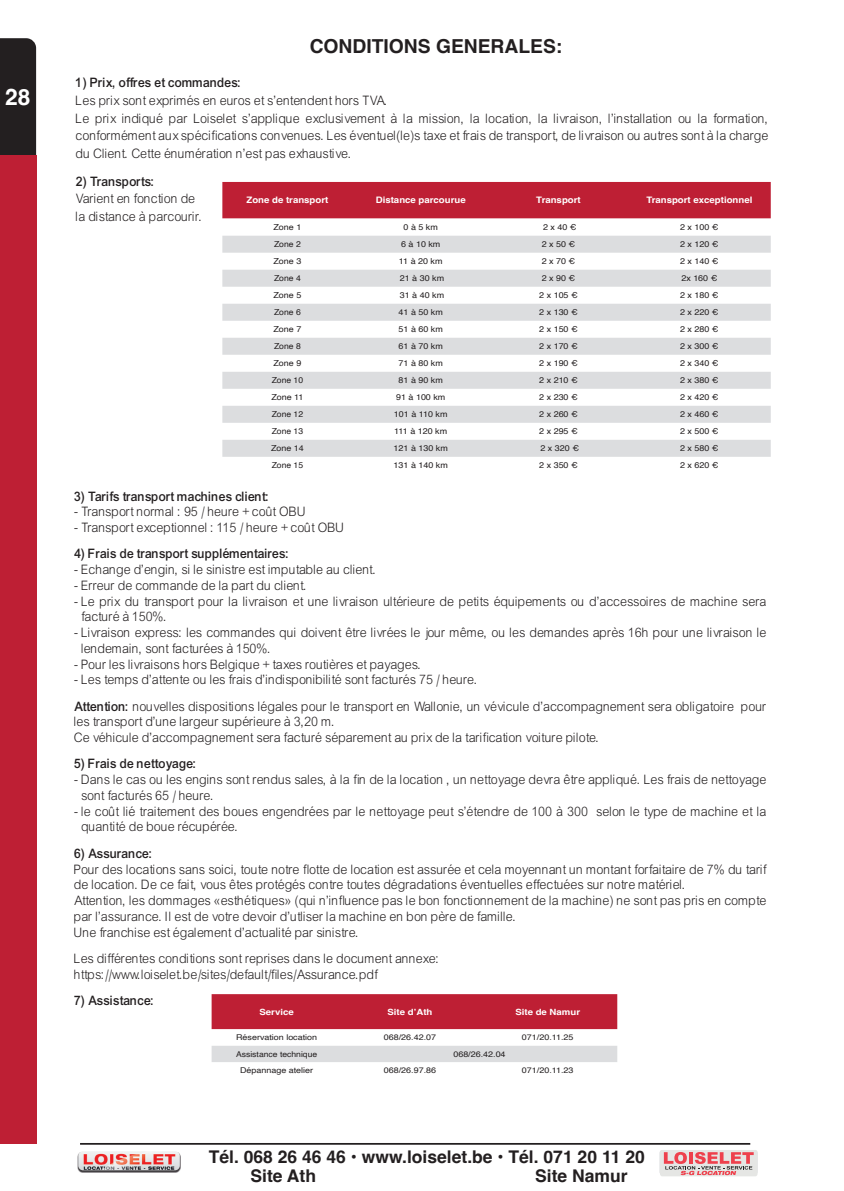
<style>
.page{position:relative;width:844px;height:1191px;background:#fff}
.page>*{position:absolute;margin:0;border:0;box-sizing:border-box;transform-origin:0 0}
.t1{font:700 22.75px "Helvetica";color:#fff}
.t2{font:700 19.25px "Helvetica";color:#231f20}
.t3{font:700 17.5px/19.2px "Helvetica";color:#231f20}
.t4{font:14px/15.8px "Arial Lgt";color:#231f20;scale:.95 1}
.t5{font:14px "Arial Mdm";color:#231f20;scale:.95 1}
.t6{font:700 8.92px "Helvetica";color:#fff;scale:1.08 1}
.t7{font:700 8.58px "Helvetica";color:#fff;scale:1.12 1}
.t8{font:8.22px "Helvetica";color:#231f20;scale:1.08 1}
.t9{font:8.22px "Helvetica";color:#231f20;scale:1.04 1}
.t10{font:7.88px "Helvetica";color:#231f20;scale:1.12 1}
.t11{font:7.88px "Helvetica";color:#231f20;scale:1.08 1}
.s1{font-family:"Arial Mdm"}
</style>
<div class="page">
<div style="left:0;top:38px;width:36px;height:117px;background:#231f20"></div>
<div style="left:0;top:155px;width:36px;height:988px;background:#be1f34"></div>
<hr style="left:80px;top:1143px;width:670px;height:1px;background:#231f20">
<img style="left:78px;top:1170px;width:102px;height:2px">
<img style="left:78px;top:1151px;width:102px;height:19px">
<div style="left:660px;top:1150px;width:97px;height:26px;background:#e5e6e4;border-radius:2px"></div>
<svg style="left:663px;top:1152px;width:90px;height:23px"></svg>
<div style="left:222px;top:182px;width:548px;height:36px;background:#be1f34"></div>
<svg style="left:222px;top:236px;width:548px;height:221px;fill:#dcdddf"></svg>
<div style="left:211px;top:994px;width:406px;height:35px;background:#be1f34"></div>
<div style="left:211px;top:1046px;width:406px;height:16px;background:#dcdddf"></div>
<h1 class="t1" style="left:5px;top:84px;width:27px">28</h1>
<h2 class="t2" style="left:309px;top:35px;width:254px">CONDITIONS GENERALES:</h2>
<p class="t5" style="left:76px;top:75px;width:176px">1) Prix, offres et commandes:</p>
<p class="t4" style="left:76px;top:92px;width:730px;line-height:17.5px">Les prix sont exprimés en euros et s’entendent hors TVA.<br>Le prix indiqué par Loiselet s’applique exclusivement à la mission, la location, la livraison, l’installation ou la formation, conformément aux spécifications convenues. Les éventuel(le)s taxe et frais de transport, de livraison ou autres sont à la charge du Client. Cette énumération n’est pas exhaustive.</p>
<p class="t5" style="left:76px;top:173px;width:85px">2) Transports:</p>
<p class="t4" style="left:76px;top:190px;width:135px;line-height:17.5px">Varient en fonction de la distance à parcourir.</p>
<p class="t6" style="left:246px;top:195px;width:77px">Zone de transport</p>
<p class="t6" style="left:375px;top:195px;width:85px">Distance parcourue</p>
<p class="t6" style="left:536px;top:195px;width:43px">Transport</p>
<p class="t6" style="left:646px;top:195px;width:100px">Transport exceptionnel</p>
<p class="t8" style="left:273px;top:221px;width:27px">Zone 1</p>
<p class="t8" style="left:403px;top:221px;width:33px">0 à 5 km</p>
<p class="t8" style="left:543px;top:221px;width:32px">2 x 40 €</p>
<p class="t8" style="left:680px;top:221px;width:37px">2 x 100 €</p>
<p class="t9" style="left:274px;top:238px;width:27px">Zone 2</p>
<p class="t8" style="left:401px;top:238px;width:38px">6 à 10 km</p>
<p class="t8" style="left:541px;top:238px;width:32px">2 x 50 €</p>
<p class="t8" style="left:680px;top:238px;width:37px">2 x 120 €</p>
<p class="t8" style="left:273px;top:255px;width:27px">Zone 3</p>
<p class="t8" style="left:399px;top:255px;width:42px">11 à 20 km</p>
<p class="t8" style="left:541px;top:255px;width:32px">2 x 70 €</p>
<p class="t8" style="left:680px;top:255px;width:37px">2 x 140 €</p>
<p class="t9" style="left:274px;top:272px;width:27px">Zone 4</p>
<p class="t8" style="left:400px;top:272px;width:42px">21 à 30 km</p>
<p class="t8" style="left:541px;top:272px;width:32px">2 x 90 €</p>
<p class="t8" style="left:681px;top:272px;width:35px">2x 160 €</p>
<p class="t8" style="left:273px;top:289px;width:27px">Zone 5</p>
<p class="t8" style="left:400px;top:289px;width:42px">31 à 40 km</p>
<p class="t8" style="left:539px;top:289px;width:37px">2 x 105 €</p>
<p class="t8" style="left:680px;top:289px;width:37px">2 x 180 €</p>
<p class="t9" style="left:274px;top:306px;width:27px">Zone 6</p>
<p class="t8" style="left:398px;top:306px;width:42px">41 à 50 km</p>
<p class="t8" style="left:539px;top:306px;width:37px">2 x 130 €</p>
<p class="t8" style="left:680px;top:306px;width:37px">2 x 220 €</p>
<p class="t8" style="left:273px;top:323px;width:27px">Zone 7</p>
<p class="t8" style="left:398px;top:323px;width:42px">51 à 60 km</p>
<p class="t8" style="left:539px;top:323px;width:37px">2 x 150 €</p>
<p class="t8" style="left:680px;top:323px;width:37px">2 x 280 €</p>
<p class="t9" style="left:274px;top:340px;width:27px">Zone 8</p>
<p class="t8" style="left:398px;top:340px;width:42px">61 à 70 km</p>
<p class="t8" style="left:539px;top:340px;width:37px">2 x 170 €</p>
<p class="t8" style="left:680px;top:340px;width:37px">2 x 300 €</p>
<p class="t8" style="left:273px;top:357px;width:27px">Zone 9</p>
<p class="t8" style="left:398px;top:357px;width:42px">71 à 80 km</p>
<p class="t8" style="left:539px;top:357px;width:37px">2 x 190 €</p>
<p class="t8" style="left:680px;top:357px;width:37px">2 x 340 €</p>
<p class="t9" style="left:271px;top:374px;width:32px">Zone 10</p>
<p class="t8" style="left:398px;top:374px;width:42px">81 à 90 km</p>
<p class="t8" style="left:539px;top:374px;width:37px">2 x 210 €</p>
<p class="t8" style="left:680px;top:374px;width:37px">2 x 380 €</p>
<p class="t8" style="left:271px;top:391px;width:31px">Zone 11</p>
<p class="t8" style="left:396px;top:391px;width:47px">91 à 100 km</p>
<p class="t8" style="left:539px;top:391px;width:37px">2 x 230 €</p>
<p class="t8" style="left:680px;top:391px;width:37px">2 x 420 €</p>
<p class="t9" style="left:271px;top:408px;width:32px">Zone 12</p>
<p class="t8" style="left:394px;top:408px;width:51px">101 à 110 km</p>
<p class="t8" style="left:539px;top:408px;width:37px">2 x 260 €</p>
<p class="t8" style="left:680px;top:408px;width:37px">2 x 460 €</p>
<p class="t9" style="left:271px;top:425px;width:32px">Zone 13</p>
<p class="t8" style="left:394px;top:425px;width:50px">111 à 120 km</p>
<p class="t8" style="left:539px;top:425px;width:37px">2 x 295 €</p>
<p class="t8" style="left:680px;top:425px;width:37px">2 x 500 €</p>
<p class="t8" style="left:271px;top:442px;width:32px">Zone 14</p>
<p class="t8" style="left:393px;top:442px;width:52px">121 à 130 km</p>
<p class="t8" style="left:540px;top:442px;width:37px">2 x 320 €</p>
<p class="t8" style="left:680px;top:442px;width:37px">2 x 580 €</p>
<p class="t9" style="left:271px;top:459px;width:32px">Zone 15</p>
<p class="t8" style="left:393px;top:459px;width:52px">131 à 140 km</p>
<p class="t8" style="left:539px;top:459px;width:37px">2 x 350 €</p>
<p class="t8" style="left:680px;top:459px;width:37px">2 x 620 €</p>
<p class="t5" style="left:74px;top:488px;width:207px">3) Tarifs transport machines client:</p>
<p class="t4" style="left:74px;top:504px;width:246px">- Transport normal : 95 €/ heure + coût OBU</p>
<p class="t4" style="left:74px;top:520px;width:286px">- Transport exceptionnel : 115 €/ heure + coût OBU</p>
<p class="t5" style="left:74px;top:546px;width:228px">4) Frais de transport supplémentaires:</p>
<p class="t4" style="left:74px;top:562px;width:319px">- Echange d’engin, si le sinistre est imputable au client.</p>
<p class="t4" style="left:74px;top:577px;width:247px">- Erreur de commande de la part du client.</p>
<p class="t4" style="left:82px;top:593px;width:722px;text-indent:-7px">- Le prix du transport pour la livraison et une livraison ultérieure de petits équipements ou d’accessoires de machine sera facturé à 150%.</p>
<p class="t4" style="left:82px;top:625px;width:722px;text-indent:-7px">- Livraison express: les commandes qui doivent être livrées le jour même, ou les demandes après 16h pour une livraison le lendemain, sont facturées à 150%.</p>
<p class="t4" style="left:74px;top:656px;width:367px">- Pour les livraisons hors Belgique + taxes routières et payages.</p>
<p class="t4" style="left:74px;top:667px;width:730px;line-height:26.2px">- Les temps d’attente ou les frais d’indisponibilité sont facturés 75€ / heure.<br><span class="s1">Attention:</span> nouvelles dispositions légales pour le transport en Wallonie, un vévicule d’accompagnement sera obligatoire pour</p>
<p class="t4" style="left:74px;top:714px;width:554px">les transport d’une largeur supérieure à 3,20 m.<br>Ce véhicule d’accompagnement sera facturé séparement au prix de la tarification voiture pilote.</p>
<p class="t5" style="left:74px;top:756px;width:131px">5) Frais de nettoyage:</p>
<p class="t4" style="left:82px;top:772px;width:722px;text-indent:-7px">- Dans le cas ou les engins sont rendus sales, à la fin de la location , un nettoyage devra être appliqué. Les frais de nettoyage sont facturés 65€ / heure.</p>
<p class="t4" style="left:82px;top:803px;width:722px;text-indent:-7px">- le coût lié traitement des boues engendrées par le nettoyage peut s’étendre de 100 à 300 € selon le type de machine et la quantité de boue récupérée.</p>
<p class="t5" style="left:74px;top:845px;width:84px">6) Assurance:</p>
<p class="t4" style="left:74px;top:861px;width:730px">Pour des locations sans soici, toute notre flotte de location est assurée et cela moyennant un montant forfaitaire de 7% du tarif de location. De ce fait, vous êtes protégés contre toutes dégradations éventuelles effectuées sur notre matériel.<br>Attention, les dommages «esthétiques» (qui n’influence pas le bon fonctionnement de la machine) ne sont pas pris en compte par l’assurance. Il est de votre devoir d’utliser la machine en bon père de famille.<br>Une franchise est également d’actualité par sinistre.</p>
<p class="t4" style="left:74px;top:950px;width:386px">Les différentes conditions sont reprises dans le document annexe: https://www.loiselet.be/sites/default/files/Assurance.pdf</p>
<p class="t5" style="left:74px;top:992px;width:86px">7) Assistance:</p>
<p class="t7" style="left:259px;top:1006px;width:32px">Service</p>
<p class="t7" style="left:387px;top:1006px;width:42px">Site d’Ath</p>
<p class="t7" style="left:515px;top:1006px;width:59px">Site de Namur</p>
<p class="t10" style="left:236px;top:1031px;width:74px">Réservation location</p>
<p class="t10" style="left:384px;top:1031px;width:48px">068/26.42.07</p>
<p class="t10" style="left:522px;top:1031px;width:47px">071/20.11.25</p>
<p class="t11" style="left:236px;top:1048px;width:77px">Assistance technique</p>
<p class="t10" style="left:453px;top:1048px;width:48px">068/26.42.04</p>
<p class="t10" style="left:240px;top:1064px;width:67px">Dépannage atelier</p>
<p class="t10" style="left:384px;top:1064px;width:48px">068/26.97.86</p>
<p class="t10" style="left:522px;top:1064px;width:47px">071/20.11.23</p>
<p class="t3" style="left:250px;top:1149px;width:396px;text-indent:-42px">Tél. 068 26 46 46 • www.loiselet.be • Tél. 071 20 11 20<br>Site Ath</p>
<p class="t3" style="left:535px;top:1168px;width:94px">Site Namur</p>
</div>
